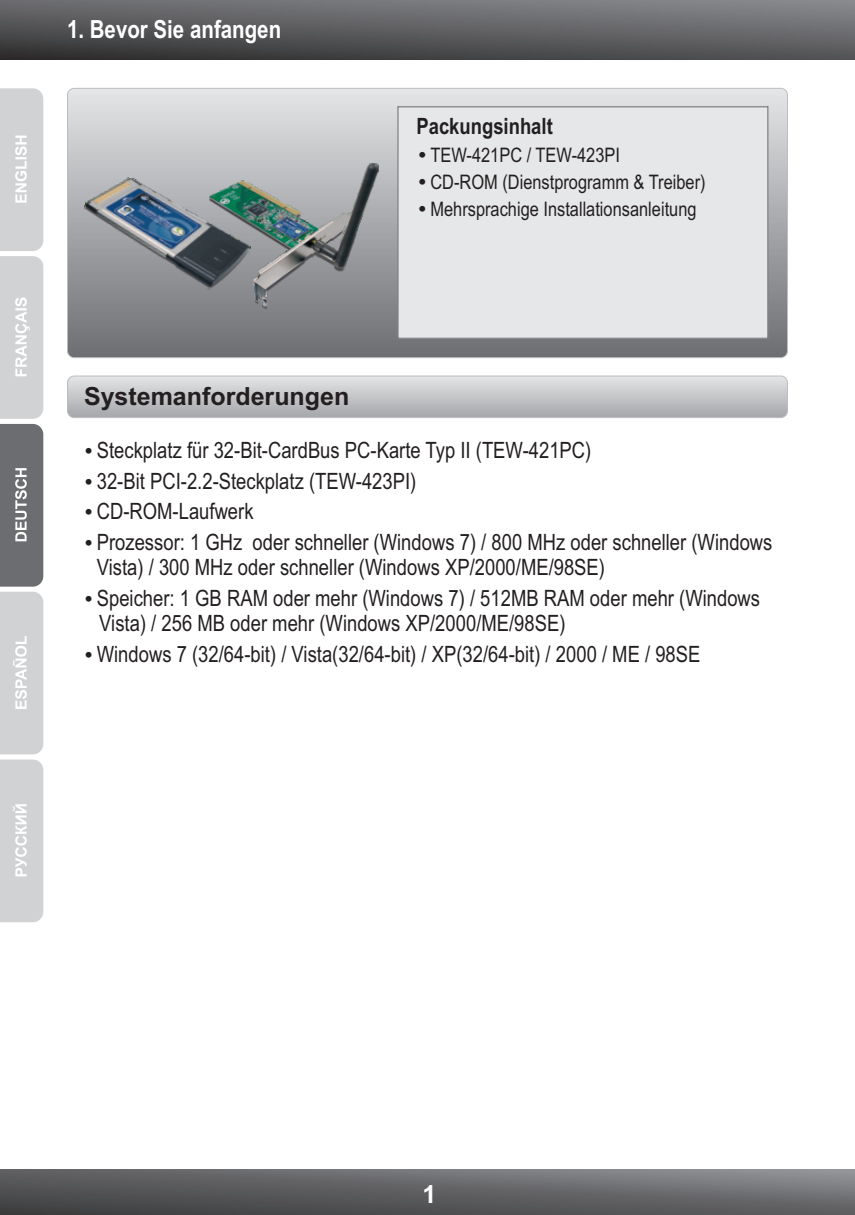
<style>
.page{position:relative;width:855px;height:1215px;background:#fff}
.page>*{position:absolute;margin:0;border:0;box-sizing:border-box;transform-origin:0 0}
.t1{font:700 25px "Arial";color:#231f20}
.t2{font:700 25px "Arial Narrow";color:#fff}
.t3{font:700 25px "Arial";color:#fff}
.t4{font:22.5px/30.5px "Arial Narrow";color:#231f20}
.t5{font:700 22.5px "Arial Narrow";color:#231f20}
.t6{font:20px/27.2px "Arial Narrow";color:#231f20}
</style>
<div class="page">
<svg style="left:0;top:0;width:855px;height:59px;background:#5e5e61"></svg>
<svg style="left:0;top:1170px;width:855px;height:45px;background:#606163"></svg>
<svg style="left:0;top:88px;width:43px;height:666px;background:#bdbec0"></svg>
<svg style="left:0;top:760px;width:43px;height:162px;background:#d3d4d6"></svg>
<div style="left:68px;top:88px;width:720px;height:270px;background:linear-gradient(to bottom,#e4e5e7,#6c6d71);border-radius:7px"></div>
<div style="left:67px;top:88px;width:721px;height:270px;border:1px solid #bcbdc0;border-radius:7px"></div>
<div style="left:397px;top:106px;width:371px;height:233px;background:#e6e7e9"></div>
<div style="left:68px;top:376px;width:720px;height:42px;background:linear-gradient(to bottom,#e4e5e6,#a6a7ab);border-radius:7px"></div>
<div style="left:67px;top:376px;width:721px;height:42px;border:1px solid #bcbdc0;border-radius:7px"></div>
<img style="left:75px;top:172px;width:134px;height:122px">
<img style="left:209px;top:163px;width:169px;height:147px">
<svg style="left:419px;top:206px;width:6px;height:6px"></svg>
<svg style="left:419px;top:152px;width:6px;height:6px"></svg>
<svg style="left:419px;top:179px;width:6px;height:6px"></svg>
<p class="t2" style="left:67px;top:20px;width:216px">1. Bevor Sie anfangen</p>
<p class="t5" style="left:416px;top:117px;width:138px">Packungsinhalt</p>
<p class="t6" style="left:430px;top:170px;width:277px">CD-ROM (Dienstprogramm &amp; Treiber)<br>Mehrsprachige Installationsanleitung</p>
<p class="t6" style="left:430px;top:143px;width:191px">TEW-421PC / TEW-423PI</p>
<p class="t1" style="left:84px;top:387px;width:267px">Systemanforderungen</p>
<p class="t4" style="left:97px;top:437px;width:677px">Steckplatz für 32-Bit-CardBus PC-Karte Typ II (TEW-421PC)<br>32-Bit PCI-2.2-Steckplatz (TEW-423PI)<br>CD-ROM-Laufwerk<br>Prozessor: 1 GHz oder schneller (Windows 7) / 800 MHz oder schneller (Windows</p>
<p class="t4" style="left:97px;top:554px;width:665px">Vista) / 300 MHz oder schneller (Windows XP/2000/ME/98SE)<br>Speicher: 1 GB RAM oder mehr (Windows 7) / 512MB RAM oder mehr (Windows</p>
<p class="t4" style="left:97px;top:610px;width:605px">Vista) / 256 MB oder mehr (Windows XP/2000/ME/98SE)<br>Windows 7 (32/64-bit) / Vista(32/64-bit) / XP(32/64-bit) / 2000 / ME / 98SE</p>
<p class="t3" style="left:423px;top:1185px;width:15px">1</p>
</div>
